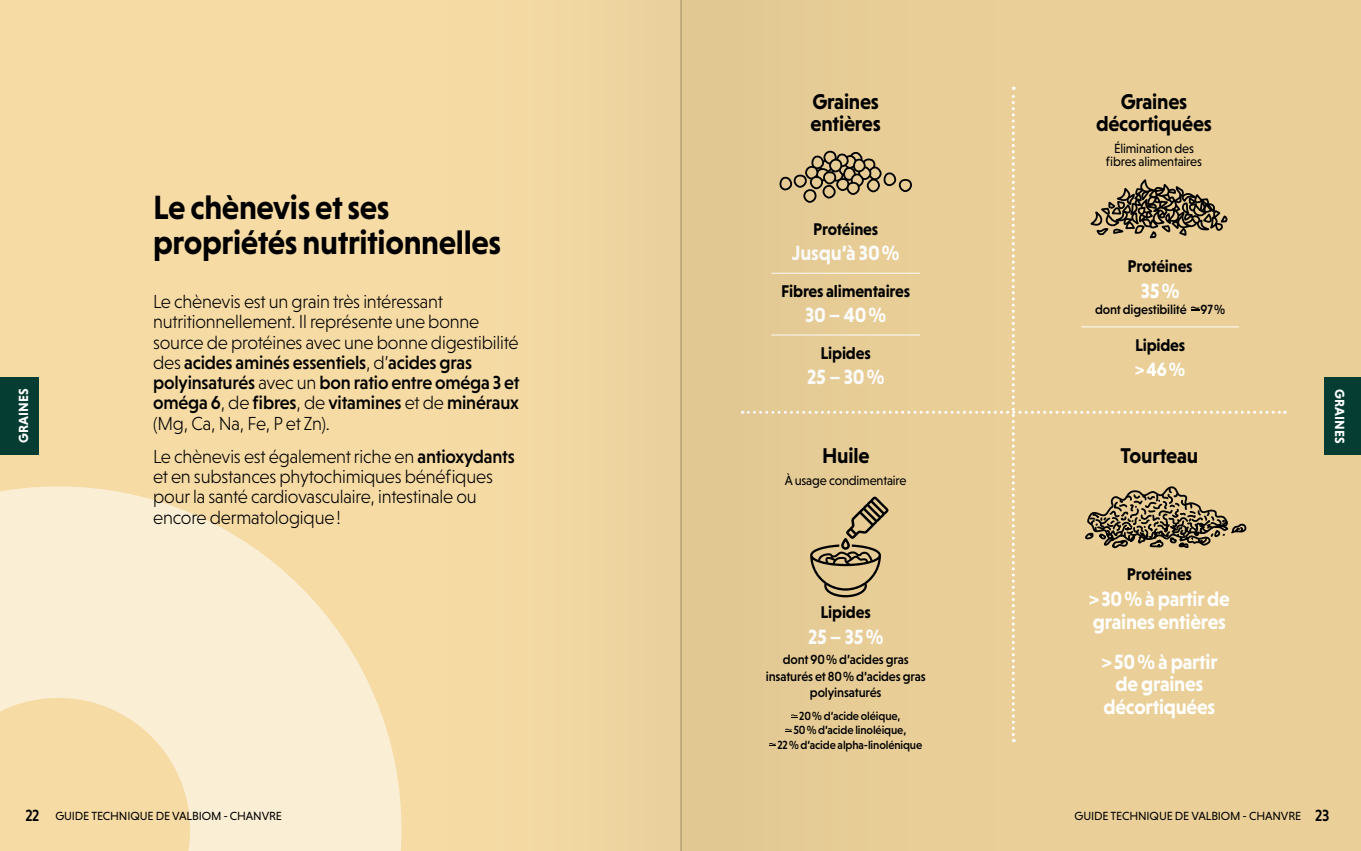
<style>
.page{position:relative;width:1361px;height:851px;background:#fff}
.page>*{position:absolute;margin:0;border:0;box-sizing:border-box;transform-origin:0 0}
.Titre_niv_1{font:700 34.2px/34.5px "Niveau Grotesk";letter-spacing:-.01em;color:#000;scale:.95 1}
.Body_courant_2{font:700 21.75px/21.8px "Niveau Grotesk";letter-spacing:-.01em;color:#000;scale:.95 1}
.Body_courant_2-2{font:700 21px/22.5px "Niveau Grotesk";letter-spacing:-.01em;color:#fff;scale:.95 1}
.Body_courant_2-3{font:700 19.5px "Niveau Grotesk";color:#fff;scale:.95 1}
.Body_courant_1{font:300 19.2px/20.2px "Niveau Grotesk";letter-spacing:-.01em;color:#000;scale:.95 1}
.Body_courant_2-4{font:700 17.25px "Niveau Grotesk";letter-spacing:-.01em;color:#000;scale:.95 1}
.Body_courant_2-5{font:500 13.5px/16.5px "Niveau Grotesk";letter-spacing:-.01em;color:#000;text-align:center;scale:.95 1}
.Body_courant_2-6{font:13.5px/13.5px "Niveau Grotesk";letter-spacing:-.01em;color:#000;text-align:center;scale:.95 1}
.t1{font:700 13.5px "Niveau Grotesk";letter-spacing:.01em;color:#fff}
.t2{font:12px "Niveau Grotesk";letter-spacing:-.01em;color:#000}
.Body_courant_2-7{font:500 12px/14.2px "Niveau Grotesk";letter-spacing:-.01em;color:#000;text-align:center;scale:.95 1}
.s1{font-weight:500}
.s2{font-weight:500;font-size:16.5px}
</style>
<div class="page">
<div style="left:0;top:0;width:680px;height:850px;background:#f6dba5"></div>
<div style="left:680px;top:0;width:681px;height:850px;background:#eacf98"></div>
<svg style="left:0;top:486px;width:401px;height:364px"></svg>
<div style="left:1324px;top:377px;width:37px;height:77px;background:#053d32"></div>
<div style="left:0;top:377px;width:38px;height:77px;background:#053d32"></div>
<svg style="left:1012px;top:87px;width:273px;height:655px"></svg>
<div style="left:432px;top:0;width:248px;height:850px;background:#f2d7a2"></div>
<div style="left:680px;top:0;width:332px;height:850px;background:#e6cc96"></div>
<hr style="left:680px;top:0;width:2px;height:850px;background:#a7a8aa">
<p class="t1" style="left:16px;top:443px;width:56px;rotate:-90deg">GRAINES</p>
<p class="Titre_niv_1" style="left:153px;top:190px;width:368px">Le chènevis et ses propriétés nutritionnelles</p>
<p class="Body_courant_1" style="left:153px;top:291px;width:387px">Le chènevis est un grain très intéressant nutritionnellement. Il représente une bonne source de protéines avec une bonne digestibilité des <span class="s1">acides aminés essentiels</span>, d’<span class="s1">acides gras polyinsaturés</span> avec un <span class="s1">bon ratio entre oméga 3 et oméga 6</span>, de <span class="s1">fibres</span>, de <span class="s1">vitamines</span> et de <span class="s1">minéraux </span>(Mg, Ca, Na, Fe, P et Zn).</p>
<p class="Body_courant_1" style="left:153px;top:446px;width:382px">Le chènevis est également riche en <span class="s1">antioxydants </span>et en substances phytochimiques bénéfiques pour la santé cardiovasculaire, intestinale ou encore dermatologique!</p>
<p class="Body_courant_2" style="left:810px;top:90px;width:75px">Graines entières</p>
<p class="Body_courant_2-4" style="left:813px;top:219px;width:70px">Protéines</p>
<p class="Body_courant_2-2" style="left:792px;top:242px;width:115px">Jusqu’à 30%</p>
<p class="Body_courant_2-4" style="left:781px;top:281px;width:137px">Fibres alimentaires</p>
<p class="Body_courant_2-2" style="left:805px;top:303px;width:87px">30 – 40%</p>
<p class="Body_courant_2-4" style="left:820px;top:343px;width:54px">Lipides</p>
<p class="Body_courant_2-2" style="left:807px;top:365px;width:83px">25 – 30%</p>
<p class="Body_courant_2" style="left:822px;top:444px;width:51px">Huile</p>
<p class="Body_courant_2-6" style="left:785px;top:473px;width:130px">À usage condimentaire</p>
<p class="Body_courant_2-4" style="left:820px;top:602px;width:54px">Lipides</p>
<p class="Body_courant_2-2" style="left:808px;top:625px;width:81px">25 – 35%</p>
<p class="Body_courant_2-5" style="left:766px;top:651px;width:170px">dont 90% d’acides gras insaturés et 80% d’acides gras polyinsaturés</p>
<p class="Body_courant_2-7" style="left:777px;top:708px;width:154px">20% d’acide oléique,<br>50% d’acide linoléique,<br>22% d’acide alpha-linolénique</p>
<p class="Body_courant_2" style="left:1096px;top:90px;width:123px;text-align:center">Graines décortiquées</p>
<p class="Body_courant_2-6" style="left:1106px;top:141px;width:103px">Élimination des fibres alimentaires</p>
<p class="Body_courant_2-4" style="left:1127px;top:256px;width:70px">Protéines</p>
<p class="Body_courant_2-2" style="left:1141px;top:279px;width:42px">35%</p>
<p class="Body_courant_2-5" style="left:1095px;top:301px;width:138px">dont digestibilité 97%</p>
<p class="Body_courant_2-4" style="left:1135px;top:335px;width:54px">Lipides</p>
<p class="Body_courant_2-3" style="left:1135px;top:358px;width:54px">&gt;46%</p>
<p class="Body_courant_2" style="left:1120px;top:444px;width:83px">Tourteau</p>
<p class="Body_courant_2-4" style="left:1127px;top:563px;width:70px">Protéines</p>
<p class="Body_courant_2-2" style="left:1089px;top:587px;width:150px">&gt;30% à partir de graines entières</p>
<p class="Body_courant_2-2" style="left:1101px;top:649px;width:124px;text-align:center">&gt;50% à partir de graines décortiquées</p>
<p class="t1" style="left:1347px;top:388px;width:56px;rotate:90deg">GRAINES</p>
<p class="t2" style="left:26px;top:809px;width:258px"><span class="s2">22</span> GUIDE TECHNIQUE DE VALBIOM - CHANVRE</p>
<p class="t2" style="left:1074px;top:809px;width:256px">GUIDE TECHNIQUE DE VALBIOM - CHANVRE <span class="s2">23</span></p>
</div>
